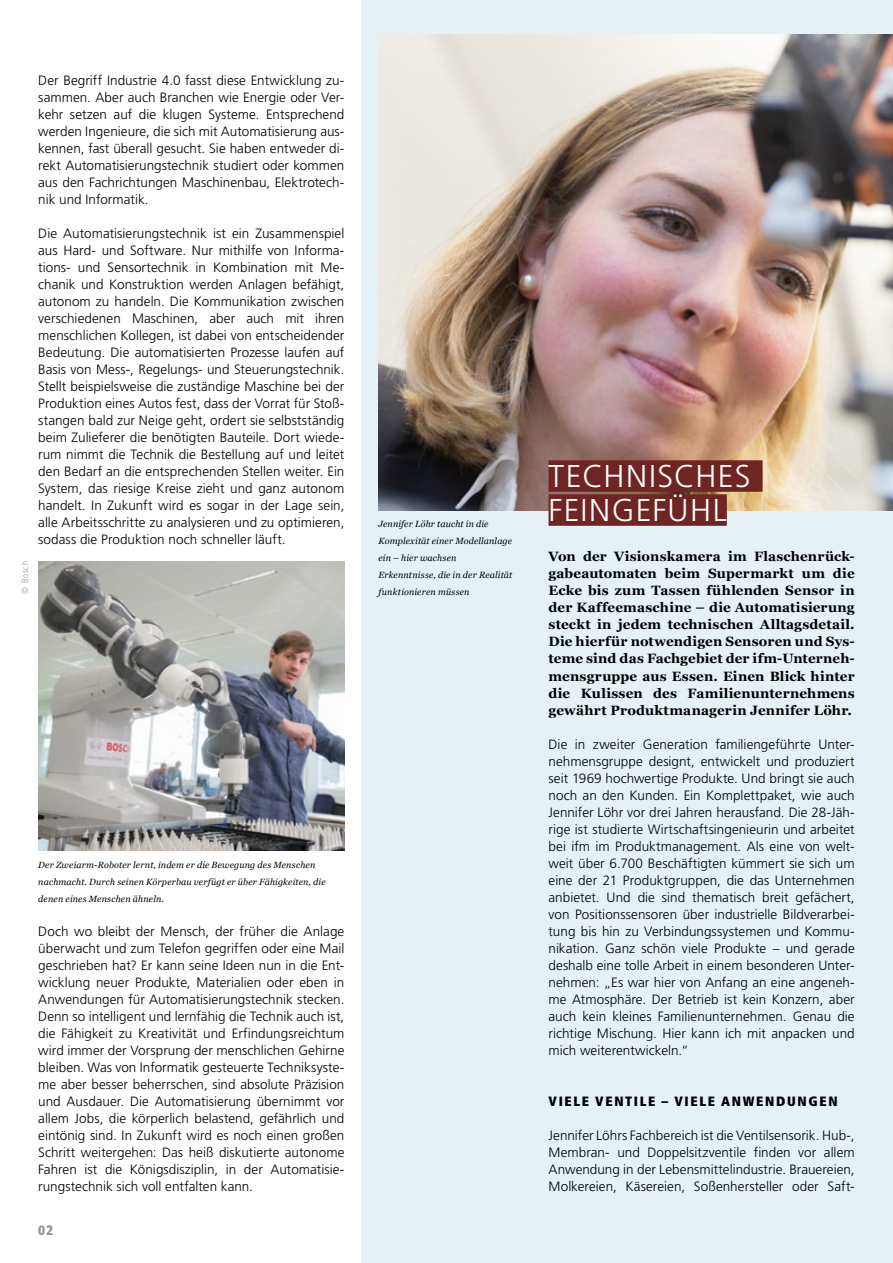
<style>
.page{position:relative;width:893px;height:1263px;background:#fff}
.page>*{position:absolute;margin:0;border:0;box-sizing:border-box;transform-origin:0 0}
.t1{font:300 31.5px/34px "Frutiger LT Std";letter-spacing:.04em;color:#fff}
.t2{font:300 13.5px/17px "Frutiger LT Std";letter-spacing:.005em;color:#000;text-align:justify}
.t3{font:700 13.5px/17px "Georgia";letter-spacing:.015em;color:#000;text-align:justify}
.t4{font:900 condensed 13.5px "Frutiger LT Std";letter-spacing:.125em;color:#000}
.t5{font:900 condensed 13.5px "Frutiger LT Std";color:#8d99a0}
.t6{font:italic 9px/17px "Georgia";letter-spacing:.015em;color:#000}
.t7{font:300 condensed 9px "Frutiger LT Std";letter-spacing:.075em;color:#8d99a0}
</style>
<div class="page">
<div style="left:361px;top:0;width:532px;height:1263px;background:#e6f1f6"></div>
<img style="left:38px;top:561px;width:306px;height:289px">
<img style="left:378px;top:34px;width:515px;height:476px">
<div style="left:549px;top:460px;width:213px;height:32px;background:#6f2521"></div>
<div style="left:549px;top:494px;width:178px;height:32px;background:#6f2521"></div>
<p class="t7" style="left:20px;top:594px;width:34px;rotate:-90deg">© Bosch</p>
<p class="t2" style="left:38px;top:72px;width:308px">Der Begriff Industrie 4.0 fasst diese Entwicklung zu&shy;sammen. Aber auch Branchen wie Energie oder Ver&shy;kehr setzen auf die klugen Systeme. Entsprechend werden Ingenieure, die sich mit Automatisierung aus&shy;kennen, fast überall gesucht. Sie haben entweder di&shy;rekt Automatisierungstechnik studiert oder kommen aus den Fachrichtungen Maschinenbau, Elektrotech&shy;nik und Informatik.</p>
<p class="t2" style="left:38px;top:225px;width:308px">Die Automatisierungstechnik ist ein Zusammenspiel aus Hard- und Software. Nur mithilfe von Informa&shy;tions- und Sensortechnik in Kombination mit Me&shy;chanik und Konstruktion werden Anlagen befähigt, autonom zu handeln. Die Kommunikation zwischen verschiedenen Maschinen, aber auch mit ihren menschlichen Kollegen, ist dabei von entscheidender Bedeutung. Die automatisierten Prozesse laufen auf Basis von Mess-, Regelungs- und Steuerungstechnik.<br>Stellt beispielsweise die zuständige Maschine bei der Produktion eines Autos fest, dass der Vorrat für Stoß&shy;stangen bald zur Neige geht, ordert sie selbstständig beim Zulieferer die benötigten Bauteile. Dort wiede&shy;rum nimmt die Technik die Bestellung auf und leitet den Bedarf an die entsprechenden Stellen weiter. Ein System, das riesige Kreise zieht und ganz autonom handelt. In Zukunft wird es sogar in der Lage sein, alle Arbeitsschritte zu analysieren und zu optimieren, sodass die Produktion noch schneller läuft.</p>
<p class="t6" style="left:378px;top:516px;width:135px">Jennifer Löhr taucht in die<br>Komplexität einer Modellanlage ein – hier wachsen<br>Erkenntnisse, die in der Realität funktionieren müssen</p>
<p class="t6" style="left:38px;top:856px;width:289px">Der Zweiarm-Roboter lernt, indem er die Bewegung des Menschen nachmacht. Durch seinen Körperbau verfügt er über Fähigkeiten, die denen eines Menschen ähneln.</p>
<p class="t2" style="left:38px;top:923px;width:308px">Doch wo bleibt der Mensch, der früher die Anlage überwacht und zum Telefon gegriffen oder eine Mail geschrieben hat? Er kann seine Ideen nun in die Ent&shy;wicklung neuer Produkte, Materialien oder eben in Anwendungen für Automatisierungstechnik stecken.<br>Denn so intelligent und lernfähig die Technik auch ist, die Fähigkeit zu Kreativität und Erfindungsreichtum wird immer der Vorsprung der menschlichen Gehirne bleiben. Was von Informatik gesteuerte Techniksyste&shy;me aber besser beherrschen, sind absolute Präzision und Ausdauer. Die Automatisierung übernimmt vor allem Jobs, die körperlich belastend, gefährlich und eintönig sind. In Zukunft wird es noch einen großen Schritt weitergehen: Das heiß diskutierte autonome Fahren ist die Königsdisziplin, in der Automatisie&shy;rungstechnik sich voll entfalten kann.</p>
<p class="t5" style="left:38px;top:1222px;width:16px">02</p>
<h1 class="t1" style="left:549px;top:460px;width:204px">TECHNISCHES<br>FEINGEFÜHL</h1>
<p class="t3" style="left:549px;top:548px;width:308px">Von der Visionskamera im Flaschenrück&shy;gabeautomaten beim Supermarkt um die Ecke bis zum Tassen fühlenden Sensor in der Kaffeemaschine – die Automatisierung steckt in jedem technischen Alltagsdetail.<br>Die hierfür notwendigen Sensoren und Sys&shy;teme sind das Fachgebiet der ifm-Unterneh&shy;mensgruppe aus Essen. Einen Blick hinter die Kulissen des Familienunternehmens gewährt Produktmanagerin Jennifer Löhr.</p>
<p class="t2" style="left:549px;top:736px;width:308px">Die in zweiter Generation familiengeführte Unter&shy;nehmensgruppe designt, entwickelt und produziert seit 1969 hochwertige Produkte. Und bringt sie auch noch an den Kunden. Ein Komplettpaket, wie auch Jennifer Löhr vor drei Jahren herausfand. Die 28-Jäh&shy;rige ist studierte Wirtschaftsingenieurin und arbeitet bei ifm im Produktmanagement. Als eine von welt&shy;weit über 6.700 Beschäftigten kümmert sie sich um eine der 21 Produktgruppen, die das Unternehmen anbietet. Und die sind thematisch breit gefächert, von Positionssensoren über industrielle Bildverarbei&shy;tung bis hin zu Verbindungssystemen und Kommu&shy;nikation. Ganz schön viele Produkte – und gerade deshalb eine tolle Arbeit in einem besonderen Unter&shy;nehmen: „Es war hier von Anfang an eine angeneh&shy;me Atmosphäre. Der Betrieb ist kein Konzern, aber auch kein kleines Familienunternehmen. Genau die richtige Mischung. Hier kann ich mit anpacken und mich weiterentwickeln.“</p>
<p class="t4" style="left:549px;top:1093px;width:291px">VIELE VENTILE – VIELE ANWENDUNGEN</p>
<p class="t2" style="left:549px;top:1127px;width:308px">Jennifer Löhrs Fachbereich ist die Ventilsensorik. Hub-, Membran- und Doppelsitzventile finden vor allem Anwendung in der Lebensmittelindustrie. Brauereien, Molkereien, Käsereien, Soßenhersteller oder Saft-</p>
</div>
